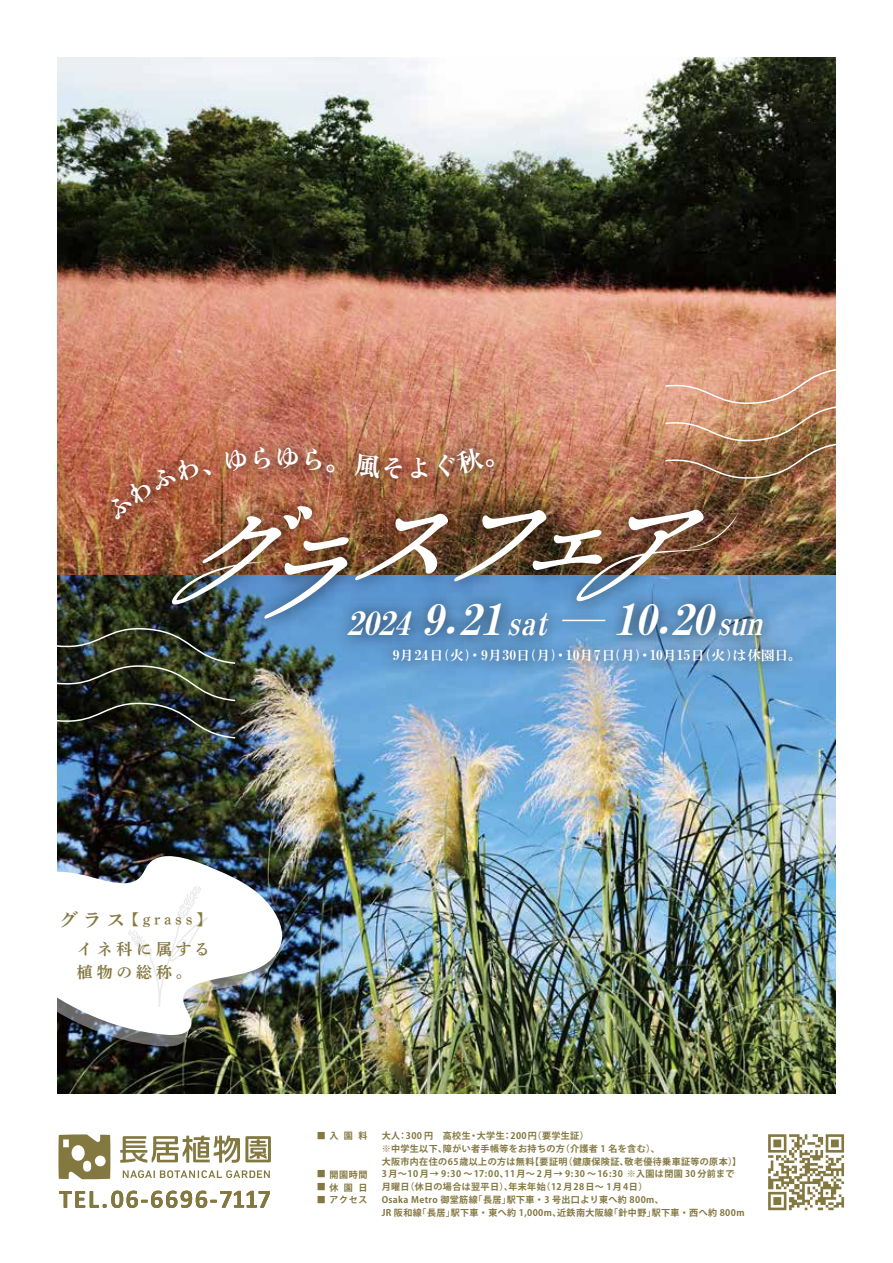
<style>
.page{position:relative;width:893px;height:1263px;background:#fff}
.page>*{position:absolute;margin:0;border:0;box-sizing:border-box;transform-origin:0 0}
.t1{font:italic 41.4px "HG Mincho E";color:#fff}
.t2{font:italic 31.65px "HG Mincho E";color:#fff}
.t3{font:18.9px "DNP Shuei Y Min Std B";color:#847841}
.t4{font:15.9px/23px "DNP Shuei Y Min Std B";letter-spacing:.25em;color:#847841}
.t5{font:15px "DNP Shuei Y Min Std B";letter-spacing:.25em;color:#847841}
.t6{font:13.5px "HG Mincho E";letter-spacing:.03em;color:#fff}
.t7{font:700 9px/12.8px "Koz Go Pro";letter-spacing:.04em;color:#847841}
.s1{font-size:41.4px}
.s2{font-size:31.65px}
</style>
<div class="page">
<svg style="left:59px;top:1191px;width:211px;height:17px"></svg>
<svg style="left:58px;top:1134px;width:53px;height:45px"></svg>
<svg style="left:123px;top:1170px;width:147px;height:8px"></svg>
<svg style="left:120px;top:1135px;width:151px;height:28px"></svg>
<svg style="left:768px;top:1134px;width:76px;height:76px"></svg>
<img style="left:58px;top:58px;width:777px;height:1036px">
<img style="left:57px;top:850px;width:225px;height:186px">
<img style="left:57px;top:867px;width:220px;height:179px">
<svg style="left:128px;top:886px;width:80px;height:121px"></svg>
<img style="left:57px;top:363px;width:779px;height:376px">
<h3 class="t3" style="left:59px;top:906px;width:68px">グラス</h3>
<h3 class="t4" style="left:77px;top:937px;width:135px">イネ科に属する植物の総称。</h3>
<h3 class="t5" style="left:124px;top:908px;width:89px">【grass】</h3>
<h2 class="t2" style="left:347px;top:608px;width:212px">2024 <span class="s1">9.21</span>sat</h2>
<h1 class="t1" style="left:614px;top:599px;width:157px">10.20<span class="s2">sun</span></h1>
<h3 class="t6" style="left:393px;top:649px;width:410px">9月24日(火)・9月30日(月)・10月7日(月)・10月15日(火)は休園日。</h3>
<p class="t7" style="left:317px;top:1130px;width:52px">■入園料</p>
<p class="t7" style="left:317px;top:1168px;width:52px">■ 開園時間</p>
<p class="t7" style="left:317px;top:1181px;width:52px">■休園日</p>
<p class="t7" style="left:317px;top:1194px;width:52px">■ アクセス</p>
<p class="t7" style="left:382px;top:1130px;width:364px">大人：300 円　高校生・大学生：200円（要学生証）<br>※中学生以下、障がい者手帳等をお持ちの方（介護者 1 名を含む）、<br>大阪市内在住の65歳以上の方は無料【要証明（健康保険証、敬老優待乗車証等の原本）】3 月～10月→ 9:30 ～17:00、11月～ 2 月→ 9:30 ～16:30 ※入園は閉園 30分前まで月曜日（休日の場合は翌平日）、年末年始（12 月28日～ 1月4日）<br>Osaka Metro 御堂筋線「長居」駅下車・3 号出口より東へ約 800m、<br>JR 阪和線「長居」駅下車・東へ約 1,000m、近鉄南大阪線「針中野」駅下車・西へ約 800m</p>
</div>
